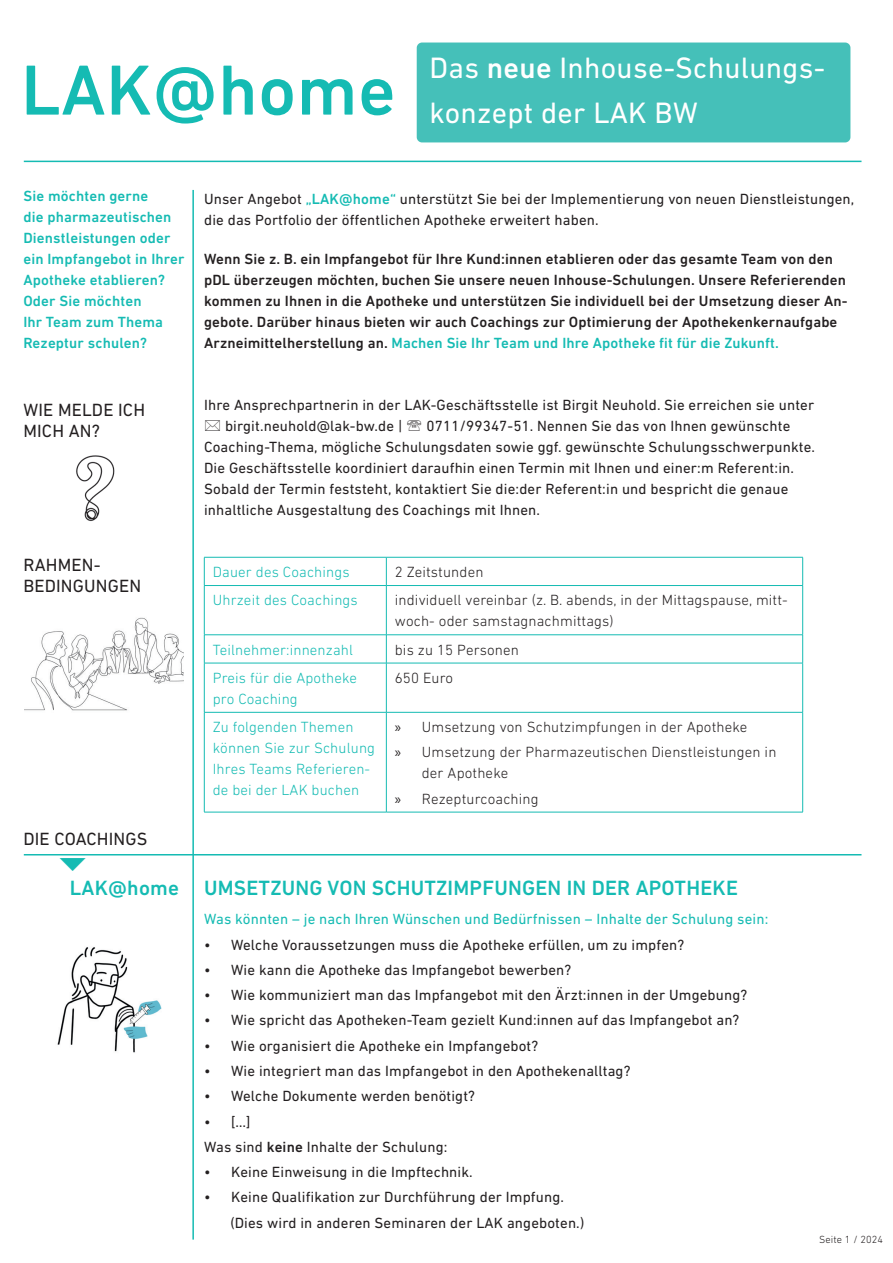
<style>
.page{position:relative;width:893px;height:1263px;background:#fff}
.page>*{position:absolute;margin:0;border:0;box-sizing:border-box;transform-origin:0 0}
.t1{font:500 72px "DIN Next LT Pro";letter-spacing:.01em;color:#15bbb3}
.t2{font:30px/45px "DIN Next LT Pro";letter-spacing:.01em;color:#fff}
.t3{font:500 21px "DIN Next LT Pro";letter-spacing:.01em;color:#15bbb3}
.t4{font:18px/21px "DIN Next LT Pro";letter-spacing:.01em;color:#231f20}
.Fließtext_12pt_medium_60{font:15px/21px "DIN Next LT Pro";letter-spacing:.01em;color:#231f20}
.Fließtext_medium_10pt{font:500 15px/21px "DIN Next LT Pro";letter-spacing:.01em;color:#231f20}
.t5{font:300 15px/21px "DIN Next LT Pro";letter-spacing:.01em;color:#231f20}
.t6{font:300 15px/21px "DIN Next LT Pro";letter-spacing:.01em;color:#15bbb3}
.t7{font:500 15px/21px "DIN Next LT Pro";letter-spacing:.01em;color:#15bbb3}
.t8{font:15px "DIN Next LT Pro";letter-spacing:.01em;color:#15bbb3}
.t9{font:300 10.5px "DIN Next LT Pro";letter-spacing:.01em;color:#231f20}
.s1{font-weight:500}
.s2{font-weight:500;color:#15bbb3}
.s3{color:#15bbb3}
.s4{font-family:"Myriad Pro";font-weight:400}
</style>
<div class="page">
<div style="left:417px;top:43px;width:433px;height:99px;background:#45c0b9;border-radius:5px"></div>
<hr style="left:204px;top:557px;width:182px;height:1px;background:#15bbb3">
<svg style="left:204px;top:557px;width:1px;height:28px"></svg>
<hr style="left:386px;top:557px;width:417px;height:1px;background:#15bbb3">
<svg style="left:386px;top:557px;width:1px;height:28px"></svg>
<svg style="left:802px;top:557px;width:1px;height:28px"></svg>
<hr style="left:204px;top:585px;width:182px;height:1px;background:#15bbb3">
<hr style="left:204px;top:586px;width:1px;height:49px;background:#15bbb3">
<hr style="left:386px;top:585px;width:417px;height:1px;background:#15bbb3">
<hr style="left:386px;top:586px;width:1px;height:49px;background:#15bbb3">
<hr style="left:802px;top:586px;width:1px;height:49px;background:#15bbb3">
<hr style="left:204px;top:634px;width:182px;height:1px;background:#15bbb3">
<svg style="left:204px;top:635px;width:1px;height:28px"></svg>
<hr style="left:386px;top:634px;width:417px;height:1px;background:#15bbb3">
<svg style="left:386px;top:635px;width:1px;height:28px"></svg>
<svg style="left:802px;top:635px;width:1px;height:28px"></svg>
<hr style="left:204px;top:663px;width:182px;height:1px;background:#15bbb3">
<hr style="left:204px;top:663px;width:1px;height:49px;background:#15bbb3">
<hr style="left:386px;top:663px;width:417px;height:1px;background:#15bbb3">
<hr style="left:386px;top:663px;width:1px;height:49px;background:#15bbb3">
<hr style="left:802px;top:663px;width:1px;height:49px;background:#15bbb3">
<hr style="left:204px;top:712px;width:182px;height:1px;background:#15bbb3">
<hr style="left:204px;top:712px;width:1px;height:100px;background:#15bbb3">
<hr style="left:386px;top:712px;width:417px;height:1px;background:#15bbb3">
<hr style="left:386px;top:712px;width:1px;height:100px;background:#15bbb3">
<hr style="left:802px;top:712px;width:1px;height:100px;background:#15bbb3">
<hr style="left:204px;top:812px;width:182px;height:1px;background:#15bbb3">
<hr style="left:386px;top:812px;width:417px;height:1px;background:#15bbb3">
<hr style="left:24px;top:161px;width:837px;height:1px;background:#15bbb3">
<hr style="left:192px;top:190px;width:2px;height:1049px;background:#15bbb3">
<img style="left:24px;top:617px;width:160px;height:94px">
<img style="left:76px;top:455px;width:39px;height:66px">
<img style="left:57px;top:947px;width:105px;height:106px">
<hr style="left:24px;top:854px;width:837px;height:1px;background:#15bbb3">
<p class="t1" style="left:21px;top:48px;width:376px">LAK@home</p>
<p class="t2" style="left:429px;top:45px;width:397px">Das <span class="s1">neue</span> Inhouse-Schulungs&shy;konzept der LAK BW</p>
<p class="t7" style="left:23px;top:185px;width:163px">Sie möchten gerne<br>die pharmazeutischen<br>Dienstleistungen oder ein Impfangebot in Ihrer<br>Apotheke etablieren?<br>Oder Sie möchten<br>Ihr Team zum Thema<br>Rezeptur schulen?</p>
<p class="t4" style="left:23px;top:400px;width:123px">WIE MELDE ICH<br>MICH AN?</p>
<p class="t4" style="left:23px;top:554px;width:79px">RAHMEN-</p>
<p class="t4" style="left:23px;top:575px;width:119px">BEDINGUNGEN</p>
<p class="t4" style="left:23px;top:828px;width:126px">DIE COACHINGS</p>
<p class="t3" style="left:70px;top:876px;width:111px">LAK@home</p>
<p class="Fließtext_12pt_medium_60" style="left:204px;top:188px;width:652px">Unser Angebot <span class="s2">„LAK@home“</span> unterstützt Sie bei der Implementierung von neuen Dienstleistungen, die das Portfolio der öffentlichen Apotheke erweitert haben.</p>
<p class="Fließtext_medium_10pt" style="left:204px;top:248px;width:645px">Wenn Sie z. B. ein Impfangebot für Ihre Kund:innen etablieren oder das gesamte Team von den pDL überzeugen möchten, buchen Sie unsere neuen Inhouse-Schulungen. Unsere Referierenden kommen zu Ihnen in die Apotheke und unterstützen Sie individuell bei der Umsetzung dieser An&shy;gebote. Darüber hinaus bieten wir auch Coachings zur Optimierung der Apothekenkernaufgabe Arzneimittelherstellung an. <span class="s3">Machen Sie Ihr Team und Ihre Apotheke fit für die Zukunft.</span></p>
<p class="Fließtext_12pt_medium_60" style="left:225px;top:395px;width:591px;text-indent:-21px">Ihre Ansprechpartnerin in der LAK-Geschäftsstelle ist Birgit Neuhold. Sie erreichen sie unter birgit.neuhold@lak-bw.de |</p>
<p class="Fließtext_12pt_medium_60" style="left:204px;top:416px;width:612px;text-indent:222px">0711/99347-51. Nennen Sie das von Ihnen gewünschte Coaching-Thema, mögliche Schulungsdaten sowie ggf. gewünschte Schulungsschwerpunkte.<br>Die Geschäftsstelle koordiniert daraufhin einen Termin mit Ihnen und einer:m Referent:in.<br>Sobald der Termin feststeht, kontaktiert Sie die:der Referent:in und bespricht die genaue inhaltliche Ausgestaltung des Coachings mit Ihnen.</p>
<p class="t6" style="left:213px;top:561px;width:138px">Dauer des Coachings</p>
<p class="t5" style="left:395px;top:561px;width:90px">2 Zeitstunden</p>
<p class="t6" style="left:213px;top:589px;width:147px">Uhrzeit des Coachings</p>
<p class="t5" style="left:395px;top:589px;width:394px">individuell vereinbar (z. B. abends, in der Mittagspause, mitt&shy;woch- oder samstagnachmittags)</p>
<p class="t6" style="left:213px;top:639px;width:142px">Teilnehmer:innenzahl</p>
<p class="t5" style="left:395px;top:639px;width:126px">bis zu 15 Personen</p>
<p class="t6" style="left:213px;top:667px;width:146px">Preis für die Apotheke pro Coaching</p>
<p class="t5" style="left:395px;top:667px;width:60px">650 Euro</p>
<p class="t6" style="left:213px;top:716px;width:164px">Zu folgenden Themen können Sie zur Schulung<br>Ihres Teams Referieren&shy;de bei der LAK buchen</p>
<p class="t5" style="left:395px;top:716px;width:354px"><span class="s4">»</span> Umsetzung von Schutzimpfungen in der Apotheke</p>
<p class="t5" style="left:422px;top:741px;width:356px;text-indent:-27px"><span class="s4">»</span> Umsetzung der Pharmazeutischen Dienstleistungen in der Apotheke</p>
<p class="t5" style="left:395px;top:788px;width:145px"><span class="s4">»</span> Rezepturcoaching</p>
<p class="t3" style="left:204px;top:876px;width:535px">UMSETZUNG VON SCHUTZIMPFUNGEN IN DER APOTHEKE</p>
<p class="t8" style="left:204px;top:911px;width:566px">Was könnten – je nach Ihren Wünschen und Bedürfnissen – Inhalte der Schulung sein:</p>
<p class="Fließtext_12pt_medium_60" style="left:204px;top:934px;width:482px">• Welche Voraussetzungen muss die Apotheke erfüllen, um zu impfen?</p>
<p class="Fließtext_12pt_medium_60" style="left:204px;top:959px;width:369px">• Wie kann die Apotheke das Impfangebot bewerben?</p>
<p class="Fließtext_12pt_medium_60" style="left:204px;top:984px;width:545px">• Wie kommuniziert man das Impfangebot mit den Ärzt:innen in der Umgebung?</p>
<p class="Fließtext_12pt_medium_60" style="left:204px;top:1010px;width:537px">• Wie spricht das Apotheken-Team gezielt Kund:innen auf das Impfangebot an?</p>
<p class="Fließtext_12pt_medium_60" style="left:204px;top:1035px;width:336px">• Wie organisiert die Apotheke ein Impfangebot?</p>
<p class="Fließtext_12pt_medium_60" style="left:204px;top:1060px;width:428px">• Wie integriert man das Impfangebot in den Apothekenalltag?</p>
<p class="Fließtext_12pt_medium_60" style="left:204px;top:1085px;width:273px">• Welche Dokumente werden benötigt?</p>
<p class="Fließtext_12pt_medium_60" style="left:204px;top:1111px;width:48px">• […]</p>
<p class="Fließtext_12pt_medium_60" style="left:204px;top:1136px;width:245px">Was sind <span class="s1">keine</span> Inhalte der Schulung:</p>
<p class="Fließtext_12pt_medium_60" style="left:204px;top:1161px;width:270px">• Keine Einweisung in die Impftechnik.</p>
<p class="Fließtext_12pt_medium_60" style="left:204px;top:1186px;width:361px">• Keine Qualifikation zur Durchführung der Impfung.</p>
<p class="Fließtext_12pt_medium_60" style="left:230px;top:1212px;width:355px">(Dies wird in anderen Seminaren der LAK angeboten.)</p>
<p class="t9" style="left:819px;top:1233px;width:65px">Seite 1 / 2024</p>
</div>
